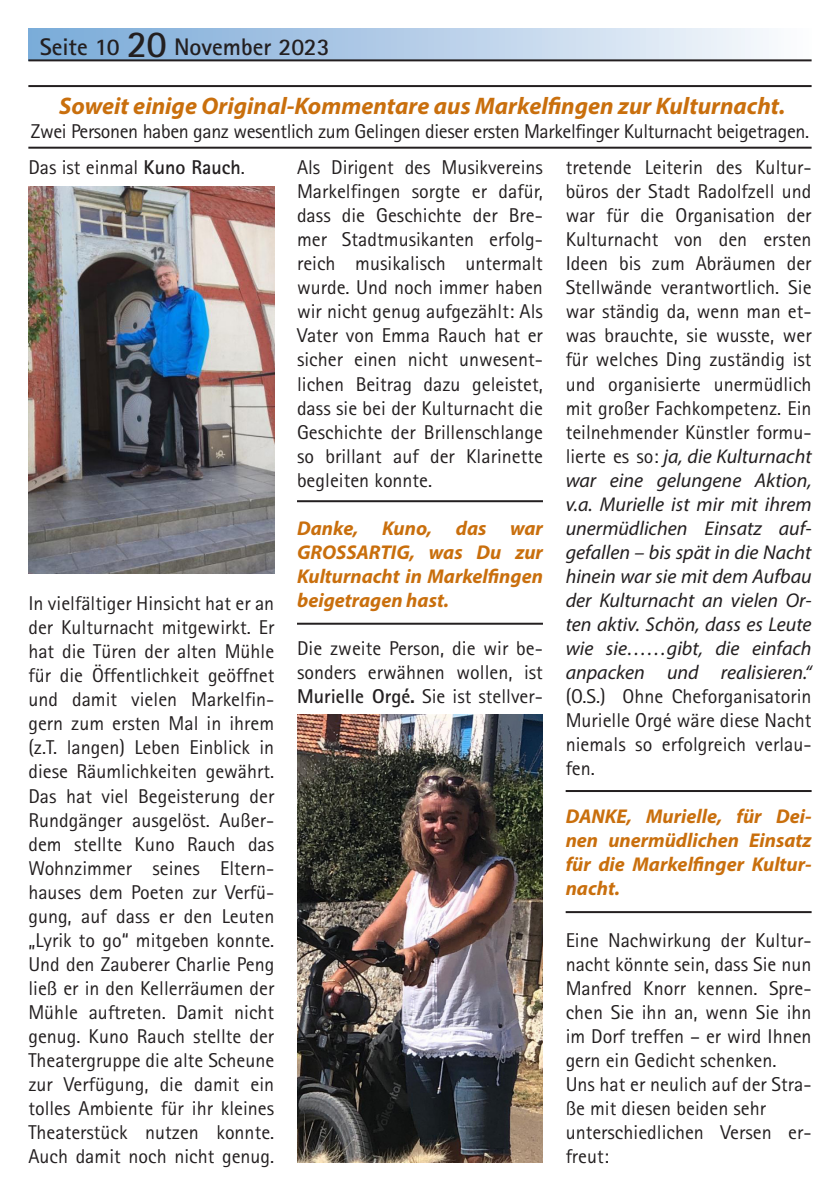
<style>
.page{position:relative;width:840px;height:1191px;background:#fff}
.page>*{position:absolute;margin:0;border:0;box-sizing:border-box;transform-origin:0 0}
.t1{font:italic 700 24px "Myriad Pro";color:#c96f0d}
.t2{font:700 24px "Rotis Sans Serif Std";color:#231f20}
.t3{font:20px/24px "Rotis Sans Serif";color:#231f20;text-align:justify}
.t4{font:italic 700 20px/24px "Myriad Pro";color:#c96f0d;text-align:justify}
.t5{font:20px "Rotis Sans Serif";letter-spacing:-.02em;color:#231f20}
.s1{font-size:38px}
.s2{font-family:"Rotis Sans Serif Std";font-weight:700}
.s3{font-family:"Myriad Pro";font-style:italic}
</style>
<div class="page">
<div style="left:28px;top:28px;width:783px;height:32px;background:linear-gradient(to right,#77a7d7,#f9f9fc)"></div>
<hr style="left:28px;top:59px;width:783px;height:2px;background:#231f20">
<hr style="left:28px;top:85px;width:783px;height:2px;background:#231f20">
<hr style="left:28px;top:147px;width:783px;height:2px;background:#231f20">
<img style="left:28px;top:187px;width:246px;height:387px">
<hr style="left:297px;top:500px;width:245px;height:2px;background:#231f20">
<hr style="left:565px;top:790px;width:246px;height:2px;background:#231f20">
<hr style="left:565px;top:911px;width:246px;height:2px;background:#231f20">
<hr style="left:297px;top:622px;width:245px;height:2px;background:#231f20">
<img style="left:297px;top:714px;width:245px;height:448px">
<p class="t2" style="left:40px;top:31px;width:291px">Seite 10 <span class="s1">20</span> November 2023</p>
<p class="t1" style="left:59px;top:90px;width:727px">Soweit einige Original-Kommentare aus Markelfingen zur Kulturnacht.</p>
<p class="t5" style="left:31px;top:119px;width:779px">Zwei Personen haben ganz wesentlich zum Gelingen dieser ersten Markelfinger Kulturnacht beigetragen.</p>
<p class="t3" style="left:28px;top:155px;width:218px">Das ist einmal <span class="s2">Kuno Rauch</span>.</p>
<p class="t3" style="left:565px;top:155px;width:247px">tretende Leiterin des Kultur&shy;büros der Stadt Radolfzell und war für die Organisation der Kulturnacht von den ersten Ideen bis zum Abräumen der Stellwände verantwortlich. Sie war ständig da, wenn man et&shy;was brauchte, sie wusste, wer für welches Ding zuständig ist und organisierte unermüdlich mit großer Fachkompetenz. Ein teilnehmender Künstler formu&shy;lierte es so: <span class="s3">ja, die Kulturnacht war eine gelungene Aktion, v.a. Murielle ist mir mit ihrem unermüdlichen Einsatz auf&shy;gefallen – bis spät in die Nacht hinein war sie mit dem Aufbau der Kulturnacht an vielen Or&shy;ten aktiv. Schön, dass es Leute wie sie……gibt, die einfach anpacken und realisieren.“ </span>(O.S.) Ohne Cheforganisatorin Murielle Orgé wäre diese Nacht niemals so erfolgreich verlau&shy;fen.</p>
<p class="t4" style="left:565px;top:803px;width:247px">DANKE, Murielle, für Dei&shy;nen unermüdlichen Einsatz für die Markelfinger Kultur&shy;nacht.</p>
<p class="t3" style="left:565px;top:927px;width:247px">Eine Nachwirkung der Kultur&shy;nacht könnte sein, dass Sie nun Manfred Knorr kennen. Spre&shy;chen Sie ihn an, wenn Sie ihn im Dorf treffen – er wird Ihnen gern ein Gedicht schenken.</p>
<p class="t3" style="left:565px;top:1071px;width:247px">Uns hat er neulich auf der Stra&shy;ße mit diesen beiden sehr</p>
<p class="t3" style="left:565px;top:1119px;width:247px">unterschiedlichen Versen er&shy;freut:</p>
<p class="t3" style="left:297px;top:155px;width:247px">Als Dirigent des Musikvereins Markelfingen sorgte er dafür, dass die Geschichte der Bre&shy;mer Stadtmusikanten erfolg&shy;reich musikalisch untermalt wurde. Und noch immer haben wir nicht genug aufgezählt: Als Vater von Emma Rauch hat er sicher einen nicht unwesent&shy;lichen Beitrag dazu geleistet, dass sie bei der Kulturnacht die Geschichte der Brillenschlange so brillant auf der Klarinette begleiten konnte.</p>
<p class="t4" style="left:297px;top:515px;width:247px">Danke, Kuno, das war GROSSARTIG, was Du zur Kulturnacht in Markelfingen beigetragen hast.</p>
<p class="t3" style="left:297px;top:635px;width:247px">Die zweite Person, die wir be&shy;sonders erwähnen wollen, ist <span class="s2">Murielle Orgé.</span> Sie ist stellver-</p>
<p class="t3" style="left:28px;top:591px;width:247px">In vielfältiger Hinsicht hat er an der Kulturnacht mitgewirkt. Er hat die Türen der alten Mühle für die Öffentlichkeit geöffnet und damit vielen Markelfin&shy;gern zum ersten Mal in ihrem (z.T. langen) Leben Einblick in diese Räumlichkeiten gewährt.<br>Das hat viel Begeisterung der Rundgänger ausgelöst. Außer&shy;dem stellte Kuno Rauch das Wohnzimmer seines Eltern&shy;hauses dem Poeten zur Verfü&shy;gung, auf dass er den Leuten „Lyrik to go“ mitgeben konnte.<br>Und den Zauberer Charlie Peng ließ er in den Kellerräumen der Mühle auftreten. Damit nicht genug. Kuno Rauch stellte der Theatergruppe die alte Scheune zur Verfügung, die damit ein tolles Ambiente für ihr kleines Theaterstück nutzen konnte.<br>Auch damit noch nicht genug.</p>
</div>
